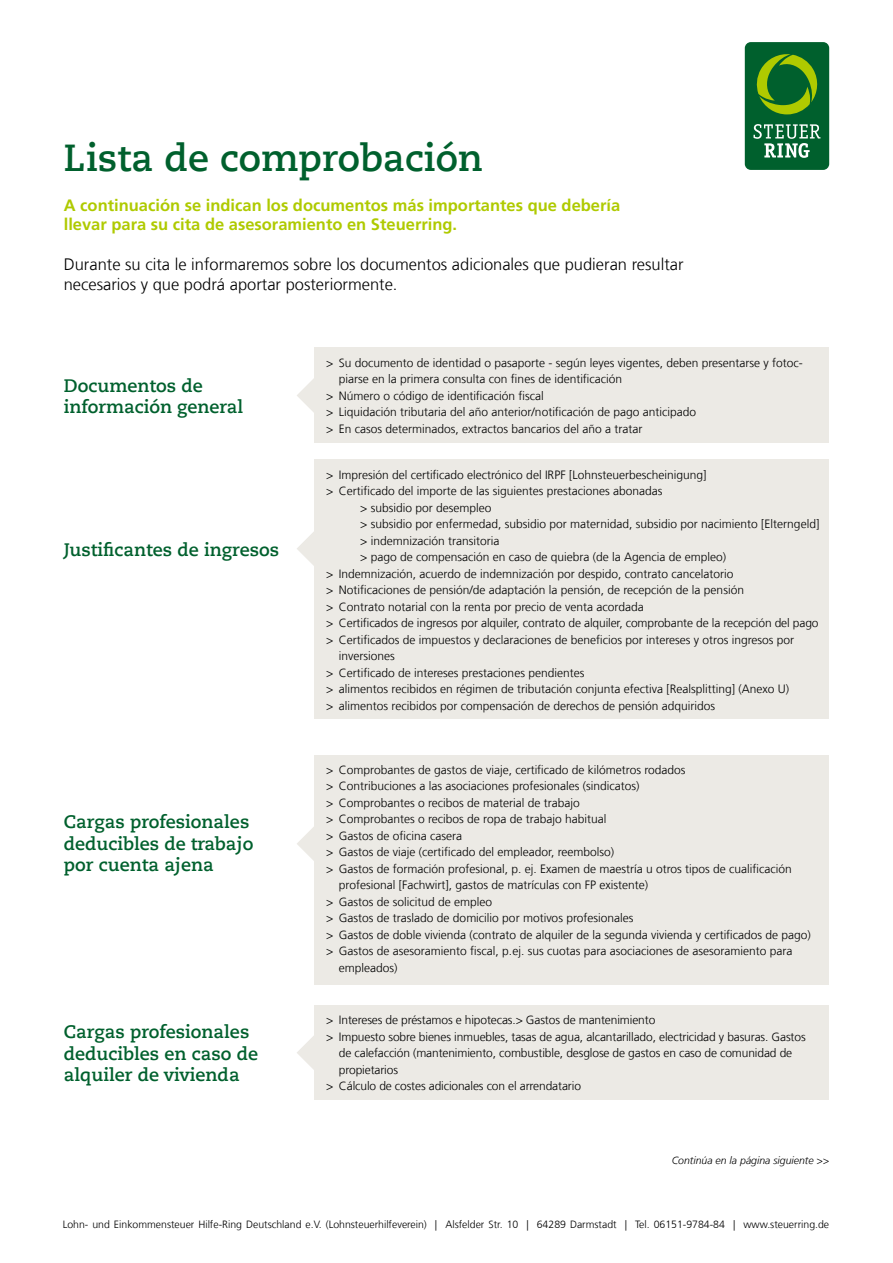
<style>
.page{position:relative;width:893px;height:1263px;background:#fff}
.page>*{position:absolute;margin:0;border:0;box-sizing:border-box;transform-origin:0 0}
.t1{font:700 37.5px "Caecilia Com 75";color:#00602d}
.t2{font:700 18px/21.6px "Caecilia Com 75";color:#00602d}
.t3{font:300 16.5px/19.8px "Frutiger LT Com";color:#000}
.t4{font:700 16.5px/19.8px "Frutiger LT Com";color:#afca00}
.t5{font:300 12px "Frutiger LT Com";color:#000}
.t6{font:300 10.5px "Frutiger LT Com";color:#000}
.t7{font:italic 300 10.5px "Frutiger LT Com";color:#000}
</style>
<div class="page">
<div style="left:745px;top:42px;width:84px;height:128px;background:#00602d;border-radius:6px"></div>
<svg style="left:756px;top:54px;width:62px;height:60px"></svg>
<svg style="left:753px;top:124px;width:67px;height:34px"></svg>
<div style="left:315px;top:460px;width:514px;height:259px;background:#eceae5"></div>
<div style="left:315px;top:755px;width:514px;height:229px;background:#eceae5"></div>
<div style="left:315px;top:1005px;width:514px;height:95px;background:#eceae5"></div>
<div style="left:315px;top:348px;width:514px;height:95px;background:#eceae5"></div>
<svg style="left:297px;top:531px;width:18px;height:36px"></svg>
<svg style="left:297px;top:826px;width:18px;height:36px"></svg>
<svg style="left:297px;top:1034px;width:18px;height:37px"></svg>
<svg style="left:297px;top:377px;width:18px;height:37px"></svg>
<h1 class="t1" style="left:64px;top:132px;width:421px">Lista de comprobación</h1>
<h3 class="t4" style="left:64px;top:195px;width:558px">A continuación se indican los documentos más importantes que debería llevar para su cita de asesoramiento en Steuerring.</h3>
<h3 class="t3" style="left:64px;top:255px;width:621px">Durante su cita le informaremos sobre los documentos adicionales que pudieran resultar necesarios y que podrá aportar posteriormente.</h3>
<h2 class="t2" style="left:64px;top:374px;width:181px">Documentos de información general</h2>
<h2 class="t2" style="left:64px;top:538px;width:217px">Justificantes de ingresos</h2>
<h2 class="t2" style="left:64px;top:811px;width:191px">Cargas profesionales deducibles de trabajo por cuenta ajena</h2>
<h2 class="t2" style="left:64px;top:1020px;width:196px">Cargas profesionales deducibles en caso de alquiler de vivienda</h2>
<p class="t5" style="left:326px;top:356px;width:478px">&gt; Su documento de identidad o pasaporte - según leyes vigentes, deben presentarse y fotoc-</p>
<p class="t5" style="left:339px;top:372px;width:285px">piarse en la primera consulta con fines de identificación</p>
<p class="t5" style="left:326px;top:389px;width:219px">&gt; Número o código de identificación fiscal</p>
<p class="t5" style="left:326px;top:405px;width:371px">&gt; Liquidación tributaria del año anterior/notificación de pago anticipado</p>
<p class="t5" style="left:326px;top:422px;width:318px">&gt; En casos determinados, extractos bancarios del año a tratar</p>
<p class="t5" style="left:326px;top:468px;width:382px">&gt; Impresión del certificado electrónico del IRPF [Lohnsteuerbescheinigung]</p>
<p class="t5" style="left:326px;top:484px;width:338px">&gt; Certificado del importe de las siguientes prestaciones abonadas</p>
<p class="t5" style="left:360px;top:501px;width:133px">&gt; subsidio por desempleo</p>
<p class="t5" style="left:360px;top:517px;width:461px">&gt; subsidio por enfermedad, subsidio por maternidad, subsidio por nacimiento [Elterngeld]</p>
<p class="t5" style="left:360px;top:534px;width:141px">&gt; indemnización transitoria</p>
<p class="t5" style="left:360px;top:550px;width:367px">&gt; pago de compensación en caso de quiebra (de la Agencia de empleo)</p>
<p class="t5" style="left:326px;top:567px;width:409px">&gt; Indemnización, acuerdo de indemnización por despido, contrato cancelatorio</p>
<p class="t5" style="left:326px;top:583px;width:419px">&gt; Notificaciones de pensión/de adaptación la pensión, de recepción de la pensión</p>
<p class="t5" style="left:326px;top:600px;width:319px">&gt; Contrato notarial con la renta por precio de venta acordada</p>
<p class="t5" style="left:326px;top:616px;width:494px">&gt; Certificados de ingresos por alquiler, contrato de alquiler, comprobante de la recepción del pago</p>
<p class="t5" style="left:326px;top:633px;width:469px">&gt; Certificados de impuestos y declaraciones de beneficios por intereses y otros ingresos por</p>
<p class="t5" style="left:339px;top:649px;width:58px">inversiones</p>
<p class="t5" style="left:326px;top:666px;width:260px">&gt; Certificado de intereses prestaciones pendientes</p>
<p class="t5" style="left:326px;top:682px;width:465px">&gt; alimentos recibidos en régimen de tributación conjunta efectiva [Realsplitting] (Anexo U)</p>
<p class="t5" style="left:326px;top:699px;width:391px">&gt; alimentos recibidos por compensación de derechos de pensión adquiridos</p>
<p class="t5" style="left:326px;top:763px;width:361px">&gt; Comprobantes de gastos de viaje, certificado de kilómetros rodados</p>
<p class="t5" style="left:326px;top:779px;width:315px">&gt; Contribuciones a las asociaciones profesionales (sindicatos)</p>
<p class="t5" style="left:326px;top:796px;width:255px">&gt; Comprobantes o recibos de material de trabajo</p>
<p class="t5" style="left:326px;top:812px;width:282px">&gt; Comprobantes o recibos de ropa de trabajo habitual</p>
<p class="t5" style="left:326px;top:829px;width:138px">&gt; Gastos de oficina casera</p>
<p class="t5" style="left:326px;top:845px;width:289px">&gt; Gastos de viaje (certificado del empleador, reembolso)</p>
<p class="t5" style="left:326px;top:862px;width:467px">&gt; Gastos de formación profesional, p. ej. Examen de maestría u otros tipos de cualificación</p>
<p class="t5" style="left:339px;top:878px;width:311px">profesional [Fachwirt], gastos de matrículas con FP existente)</p>
<p class="t5" style="left:326px;top:895px;width:168px">&gt; Gastos de solicitud de empleo</p>
<p class="t5" style="left:326px;top:911px;width:309px">&gt; Gastos de traslado de domicilio por motivos profesionales</p>
<p class="t5" style="left:326px;top:928px;width:486px">&gt; Gastos de doble vivienda (contrato de alquiler de la segunda vivienda y certificados de pago)</p>
<p class="t5" style="left:326px;top:944px;width:468px">&gt; Gastos de asesoramiento fiscal, p.ej. sus cuotas para asociaciones de asesoramiento para</p>
<p class="t5" style="left:339px;top:961px;width:60px">empleados)</p>
<p class="t5" style="left:326px;top:1013px;width:331px">&gt; Intereses de préstamos e hipotecas.&gt; Gastos de mantenimiento</p>
<p class="t5" style="left:326px;top:1029px;width:481px">&gt; Impuesto sobre bienes inmuebles, tasas de agua, alcantarillado, electricidad y basuras. Gastos</p>
<p class="t5" style="left:339px;top:1046px;width:455px">de calefacción (mantenimiento, combustible, desglose de gastos en caso de comunidad de</p>
<p class="t5" style="left:339px;top:1062px;width:61px">propietarios</p>
<p class="t5" style="left:326px;top:1079px;width:256px">&gt; Cálculo de costes adicionales con el arrendatario</p>
<p class="t7" style="left:672px;top:1154px;width:159px">Continúa en la página siguiente &gt;&gt;</p>
<p class="t6" style="left:63px;top:1218px;width:768px">Lohn- und Einkommensteuer Hilfe-Ring Deutschland e.V. (Lohnsteuerhilfeverein) | Alsfelder Str. 10 | 64289 Darmstadt | Tel. 06151-9784-84 | www.steuerring.de</p>
</div>
